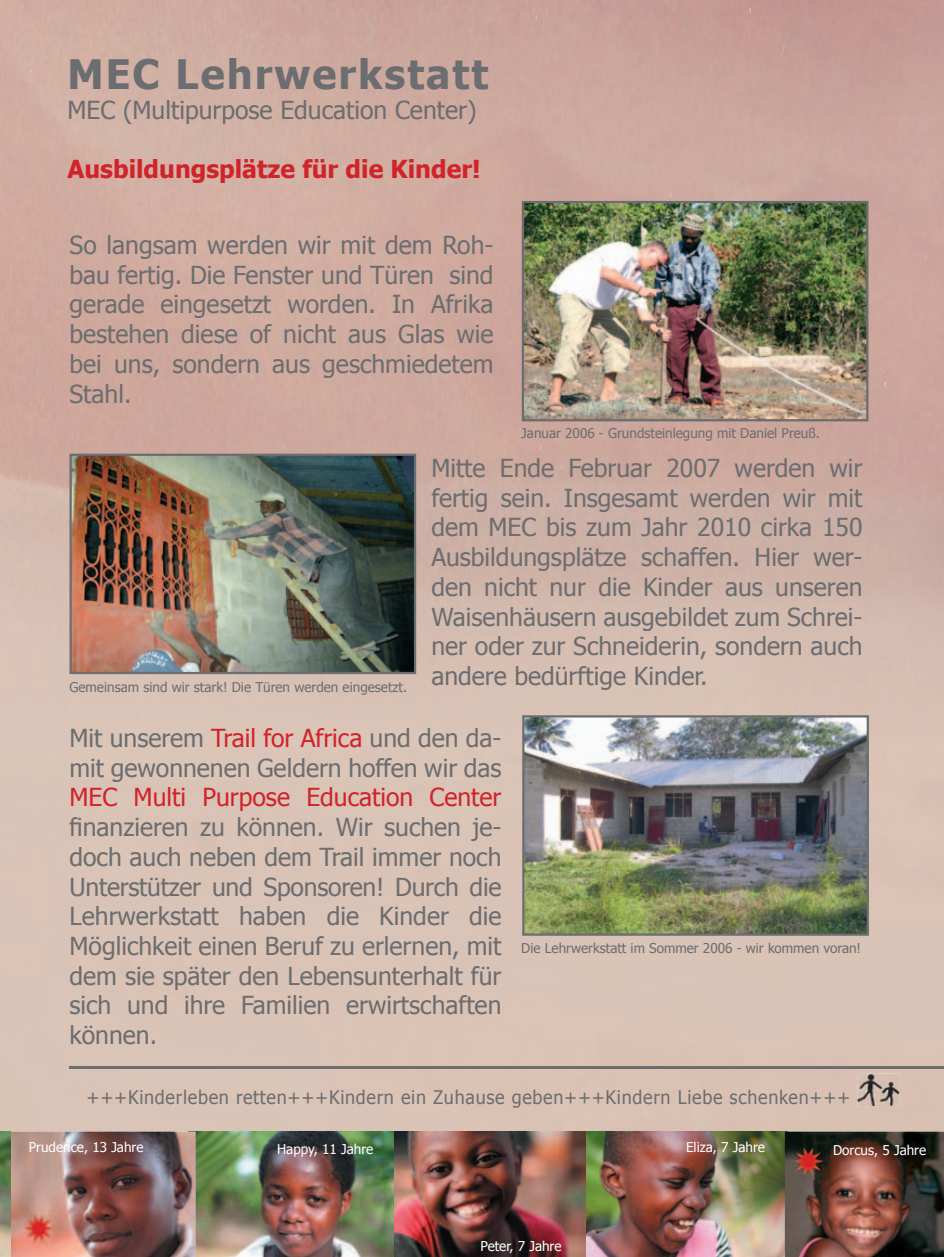
<style>
.page{position:relative;width:944px;height:1257px;background:#fff}
.page>*{position:absolute;margin:0;border:0;box-sizing:border-box;transform-origin:0 0}
.t1{font:700 40.5px "Tahoma";letter-spacing:.05em;color:#6c6d70}
.t2{font:24.75px/29.7px "Tahoma";color:#6c6d70;text-align:justify}
.t3{font:700 24.75px "Tahoma";color:#d1232a}
.t4{font:24.75px "Tahoma";color:#d1232a}
.t5{font:18.68px "Tahoma";letter-spacing:.04em;color:#6c6d70;scale:.96 1}
.t6{font:13.5px "Tahoma";color:#6c6d70}
.t7{font:13.5px "Tahoma";color:#fff}
.s1{color:#d1232a}
</style>
<div class="page">
<img style="left:585px;top:1131px;width:200px;height:125px">
<img style="left:394px;top:1131px;width:191px;height:125px">
<img style="left:196px;top:1131px;width:198px;height:125px">
<img style="left:11px;top:1131px;width:185px;height:125px">
<img style="left:0;top:1131px;width:11px;height:125px">
<img style="left:857px;top:1073px;width:42px;height:33px">
<img style="left:522px;top:201px;width:346px;height:220px">
<img style="left:70px;top:453px;width:346px;height:221px">
<img style="left:522px;top:715px;width:347px;height:220px">
<img style="left:785px;top:1131px;width:159px;height:125px">
<img style="left:791px;top:1145px;width:38px;height:34px">
<img style="left:22px;top:1212px;width:38px;height:34px">
<hr style="left:70px;top:1066px;width:874px;height:2px;background:#6c6d70">
<h1 class="t1" style="left:67px;top:49px;width:422px">MEC Lehrwerkstatt</h1>
<p class="t2" style="left:67px;top:94px;width:410px">MEC (Multipurpose Education Center)</p>
<p class="t3" style="left:67px;top:153px;width:415px">Ausbildungsplätze für die Kinder!</p>
<p class="t2" style="left:70px;top:229px;width:426px">So langsam werden wir mit dem Roh&shy;bau fertig. Die Fenster und Türen sind gerade eingesetzt worden. In Afrika bestehen diese of nicht aus Glas wie bei uns, sondern aus geschmiedetem Stahl.</p>
<p class="t6" style="left:521px;top:424px;width:300px">Januar 2006 - Grundsteinlegung mit Daniel Preuß.</p>
<p class="t2" style="left:431px;top:452px;width:433px">Mitte Ende Februar 2007 werden wir fertig sein. Insgesamt werden wir mit dem MEC bis zum Jahr 2010 cirka 150<br>Ausbildungsplätze schaffen. Hier wer&shy;den nicht nur die Kinder aus unseren Waisenhäusern ausgebildet zum Schrei&shy;ner oder zur Schneiderin, sondern auch andere bedürftige Kinder.</p>
<p class="t2" style="left:70px;top:722px;width:434px">Mit unserem <span class="s1">Trail for Africa</span> und den da&shy;mit gewonnenen Geldern hoffen wir das</p>
<p class="t4" style="left:70px;top:781px;width:433px">MEC Multi Purpose Education Center</p>
<p class="t2" style="left:70px;top:811px;width:434px">finanzieren zu können. Wir suchen je&shy;doch auch neben dem Trail immer noch Unterstützer und Sponsoren! Durch die Lehrwerkstatt haben die Kinder die Möglichkeit einen Beruf zu erlernen, mit dem sie später den Lebensunterhalt für sich und ihre Familien erwirtschaften können.</p>
<p class="t6" style="left:70px;top:678px;width:339px">Gemeinsam sind wir stark! Die Türen werden eingesetzt.</p>
<p class="t6" style="left:521px;top:939px;width:341px">Die Lehrwerkstatt im Sommer 2006 - wir kommen voran!</p>
<p class="t5" style="left:87px;top:1085px;width:797px">+++Kinderleben retten+++Kindern ein Zuhause geben+++Kindern Liebe schenken+++</p>
<p class="t7" style="left:29px;top:1138px;width:116px">Prudence, 13 Jahre</p>
<p class="t7" style="left:277px;top:1140px;width:98px">Happy, 11 Jahre</p>
<p class="t7" style="left:481px;top:1237px;width:82px">Peter, 7 Jahre</p>
<p class="t7" style="left:686px;top:1138px;width:80px">Eliza, 7 Jahre</p>
<p class="t7" style="left:833px;top:1141px;width:95px">Dorcus, 5 Jahre</p>
</div>
